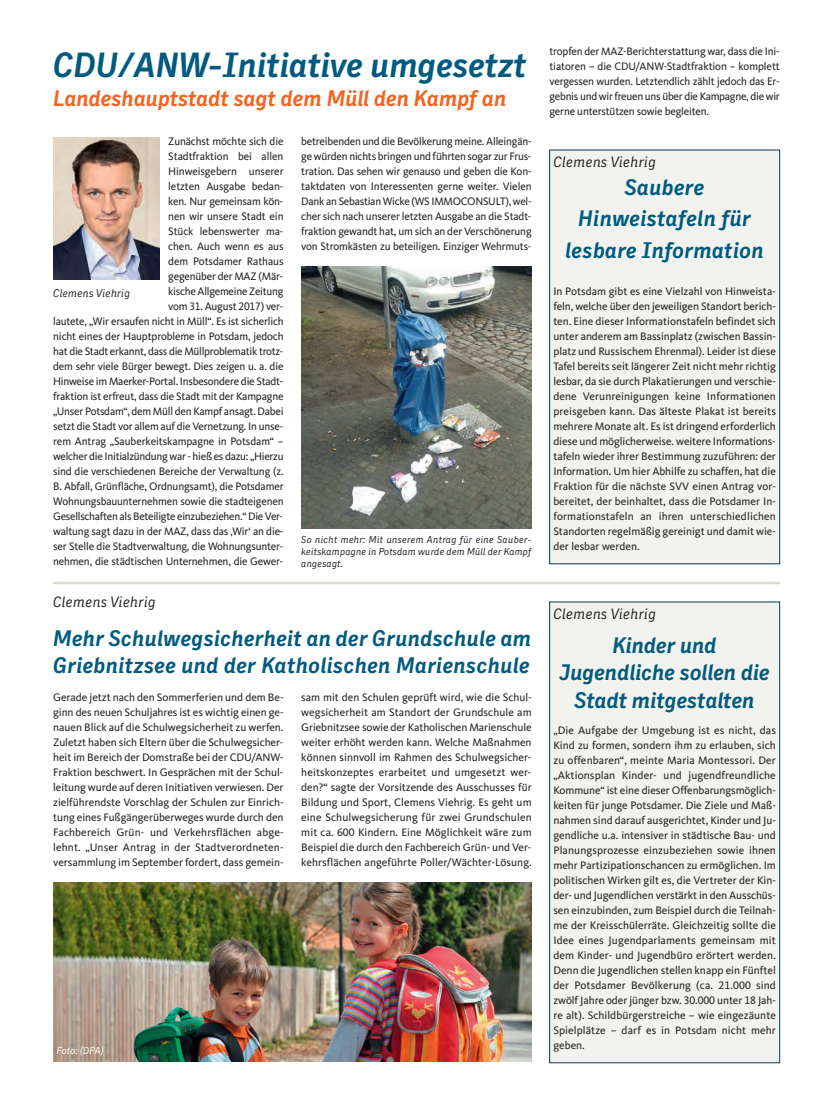
<style>
.page{position:relative;width:833px;height:1117px;background:#fff}
.page>*{position:absolute;margin:0;border:0;box-sizing:border-box;transform-origin:0 0}
.t1{font:italic 700 35px "CDU Skopex";letter-spacing:-.015em;color:#005b7f}
.t2{font:italic 700 22.5px/27.5px "CDU Skopex";color:#005b7f;text-align:center}
.t3{font:italic 700 22.5px "CDU Skopex";letter-spacing:-.015em;color:#f36421}
.t4{font:italic 15px "CDU Skopex";color:#231f20}
.t5{font:11.25px/15px "CDU Kievit Tab";letter-spacing:-.015em;color:#231f20;text-align:justify}
.t6{font:italic 11.25px "CDU Skopex";color:#231f20}
.t7{font:italic 10px/11.9px "CDU Skopex";color:#231f20;text-align:justify}
.t8{font:italic 10px "CDU Skopex";letter-spacing:-.005em;color:#fff}
</style>
<div class="page">
<div style="left:550px;top:150px;width:229px;height:413px;background:#f2f2ee"></div>
<div style="left:549px;top:150px;width:231px;height:414px;border:1px solid #003b57"></div>
<img style="left:301px;top:266px;width:231px;height:262px">
<hr style="left:53px;top:581px;width:727px;height:3px;background:#dcdcd0">
<div style="left:550px;top:602px;width:229px;height:460px;background:#f2f2ee"></div>
<div style="left:549px;top:601px;width:231px;height:461px;border:1px solid #003b57"></div>
<img style="left:53px;top:138px;width:106px;height:141px">
<img style="left:53px;top:882px;width:478px;height:178px">
<h1 class="t1" style="left:53px;top:52px;width:475px">CDU/ANW-Initiative umgesetzt</h1>
<h2 class="t3" style="left:53px;top:90px;width:455px">Landeshauptstadt sagt dem Müll den Kampf an</h2>
<p class="t5" style="left:53px;top:135px;width:232px;text-align:right">Zunächst möchte sich die<br>Stadtfraktion bei allen<br>Hinweisgebern unserer<br>letzten Ausgabe bedan-<br>ken. Nur gemeinsam kön-<br>nen wir unsere Stadt ein<br>Stück lebenswerter ma-<br>chen. Auch wenn es aus<br>dem Potsdamer Rathaus<br>gegenüber der MAZ (Mär-<br>kische Allgemeine Zeitung<br>vom 31. August 2017) ver-<br>lautete, „Wir ersaufen nicht in Müll“. Es ist sicherlich nicht eines der Hauptprobleme in Potsdam, jedoch hat die Stadt erkannt, dass die Müllproblematik trotz&shy;dem sehr viele Bürger bewegt. Dies zeigen u. a. die Hinweise im Maerker-Portal. Insbesondere die Stadt&shy;fraktion ist erfreut, dass die Stadt mit der Kampagne „Unser Potsdam“, dem Müll den Kampf ansagt. Dabei setzt die Stadt vor allem auf die Vernetzung. In unse&shy;rem Antrag „Sauberkeitskampagne in Potsdam“ – welcher die Initialzündung war - hieß es dazu: „Hierzu sind die verschiedenen Bereiche der Verwaltung (z.<br>B. Abfall, Grünfläche, Ordnungsamt), die Potsdamer Wohnungsbauunternehmen sowie die stadteigenen Gesellschaften als Beteiligte einzubeziehen.“ Die Ver&shy;waltung sagt dazu in der MAZ, dass das ‚Wir‘ an die&shy;ser Stelle die Stadtverwaltung, die Wohnungsunter&shy;nehmen, die städtischen Unternehmen, die Gewer-</p>
<p class="t5" style="left:301px;top:135px;width:232px">betreibenden und die Bevölkerung meine. Alleingän&shy;ge würden nichts bringen und führten sogar zur Frus&shy;tration. Das sehen wir genauso und geben die Kon&shy;taktdaten von Interessenten gerne weiter. Vielen Dank an Sebastian Wicke (WS IMMOCONSULT), wel&shy;cher sich nach unserer letzten Ausgabe an die Stadt&shy;fraktion gewandt hat, um sich an der Verschönerung von Stromkästen zu beteiligen. Einziger Wehrmuts-</p>
<p class="t6" style="left:53px;top:289px;width:79px">Clemens Viehrig</p>
<p class="t7" style="left:301px;top:534px;width:232px">So nicht mehr: Mit unserem Antrag für eine Sauber&shy;keitskampagne in Potsdam wurde dem Müll der Kampf angesagt.</p>
<h3 class="t4" style="left:53px;top:596px;width:104px">Clemens Viehrig</h3>
<h2 class="t2" style="left:53px;top:625px;width:480px;text-align:left">Mehr Schulwegsicherheit an der Grundschule am<br>Griebnitzsee und der Katholischen Marienschule</h2>
<p class="t5" style="left:53px;top:690px;width:232px">Gerade jetzt nach den Sommerferien und dem Be&shy;ginn des neuen Schuljahres ist es wichtig einen ge&shy;nauen Blick auf die Schulwegsicherheit zu werfen.<br>Zuletzt haben sich Eltern über die Schulwegsicher&shy;heit im Bereich der Domstraße bei der CDU/ANW-Fraktion beschwert. In Gesprächen mit der Schul&shy;leitung wurde auf deren Initiativen verwiesen. Der zielführendste Vorschlag der Schulen zur Einrich&shy;tung eines Fußgängerüberweges wurde durch den Fachbereich Grün- und Verkehrsflächen abge&shy;lehnt. „Unser Antrag in der Stadtverordneten - versammlung im September fordert, dass gemein-</p>
<p class="t5" style="left:301px;top:690px;width:232px">sam mit den Schulen geprüft wird, wie die Schul&shy;wegsicherheit am Standort der Grundschule am Griebnitzsee sowie der Katholischen Marienschule weiter erhöht werden kann. Welche Maßnahmen können sinnvoll im Rahmen des Schulwegsicher&shy;heitskonzeptes erarbeitet und umgesetzt wer&shy;den?“ sagte der Vorsitzende des Ausschusses für Bildung und Sport, Clemens Viehrig. Es geht um eine Schulwegsicherung für zwei Grundschulen mit ca. 600 Kindern. Eine Möglichkeit wäre zum Beispiel die durch den Fachbereich Grün- und Ver&shy;kehrsflächen angeführte Poller/Wächter-Lösung.</p>
<p class="t8" style="left:57px;top:1046px;width:48px">Foto: (DPA)</p>
<p class="t5" style="left:549px;top:45px;width:232px">tropfen der MAZ-Berichterstattung war, dass die Ini&shy;tiatoren – die CDU/ANW-Stadtfraktion – komplett vergessen wurden. Letztendlich zählt jedoch das Er&shy;gebnis und wir freuen uns über die Kampagne, die wir gerne unterstützen sowie begleiten.</p>
<h3 class="t4" style="left:553px;top:156px;width:104px">Clemens Viehrig</h3>
<h2 class="t2" style="left:565px;top:174px;width:200px;line-height:31.2px">Saubere<br>Hinweistafeln für lesbare Information</h2>
<p class="t5" style="left:553px;top:285px;width:224px">In Potsdam gibt es eine Vielzahl von Hinweista&shy;feln, welche über den jeweiligen Standort berich&shy;ten. Eine dieser Informationstafeln befindet sich unter anderem am Bassinplatz (zwischen Bassin&shy;platz und Russischem Ehrenmal). Leider ist diese Tafel bereits seit längerer Zeit nicht mehr richtig lesbar, da sie durch Plakatierungen und verschie&shy;dene Verunreinigungen keine Informationen preisgeben kann. Das älteste Plakat ist bereits mehrere Monate alt. Es ist dringend erforderlich diese und möglicherweise. weitere Informations&shy;tafeln wieder ihrer Bestimmung zuzuführen: der Information. Um hier Abhilfe zu schaffen, hat die Fraktion für die nächste SVV einen Antrag vor&shy;bereitet, der beinhaltet, dass die Potsdamer In&shy;formationstafeln an ihren unterschiedlichen Standorten regelmäßig gereinigt und damit wie&shy;der lesbar werden.</p>
<h3 class="t4" style="left:553px;top:608px;width:104px">Clemens Viehrig</h3>
<h2 class="t2" style="left:559px;top:633px;width:212px">Kinder und<br>Jugendliche sollen die<br>Stadt mitgestalten</h2>
<p class="t5" style="left:553px;top:723px;width:224px">„Die Aufgabe der Umgebung ist es nicht, das Kind zu formen, sondern ihm zu erlauben, sich zu offenbaren“, meinte Maria Montessori. Der „Aktionsplan Kinder- und jugendfreundliche Kommune“ ist eine dieser Offenbarungsmöglich&shy;keiten für junge Potsdamer. Die Ziele und Maß&shy;nahmen sind darauf ausgerichtet, Kinder und Ju&shy;gendliche u.a. intensiver in städtische Bau- und Planungsprozesse einzubeziehen sowie ihnen mehr Partizipationschancen zu ermöglichen. Im politischen Wirken gilt es, die Vertreter der Kin&shy;der- und Jugendlichen verstärkt in den Ausschüs&shy;sen einzubinden, zum Beispiel durch die Teilnah&shy;me der Kreisschülerräte. Gleichzeitig sollte die Idee eines Jugendparlaments gemeinsam mit dem Kinder- und Jugendbüro erörtert werden.<br>Denn die Jugendlichen stellen knapp ein Fünftel der Potsdamer Bevölkerung (ca. 21.000 sind zwölf Jahre oder jünger bzw. 30.000 unter 18 Jah&shy;re alt). Schildbürgerstreiche – wie eingezäunte Spielplätze – darf es in Potsdam nicht mehr geben.</p>
</div>
